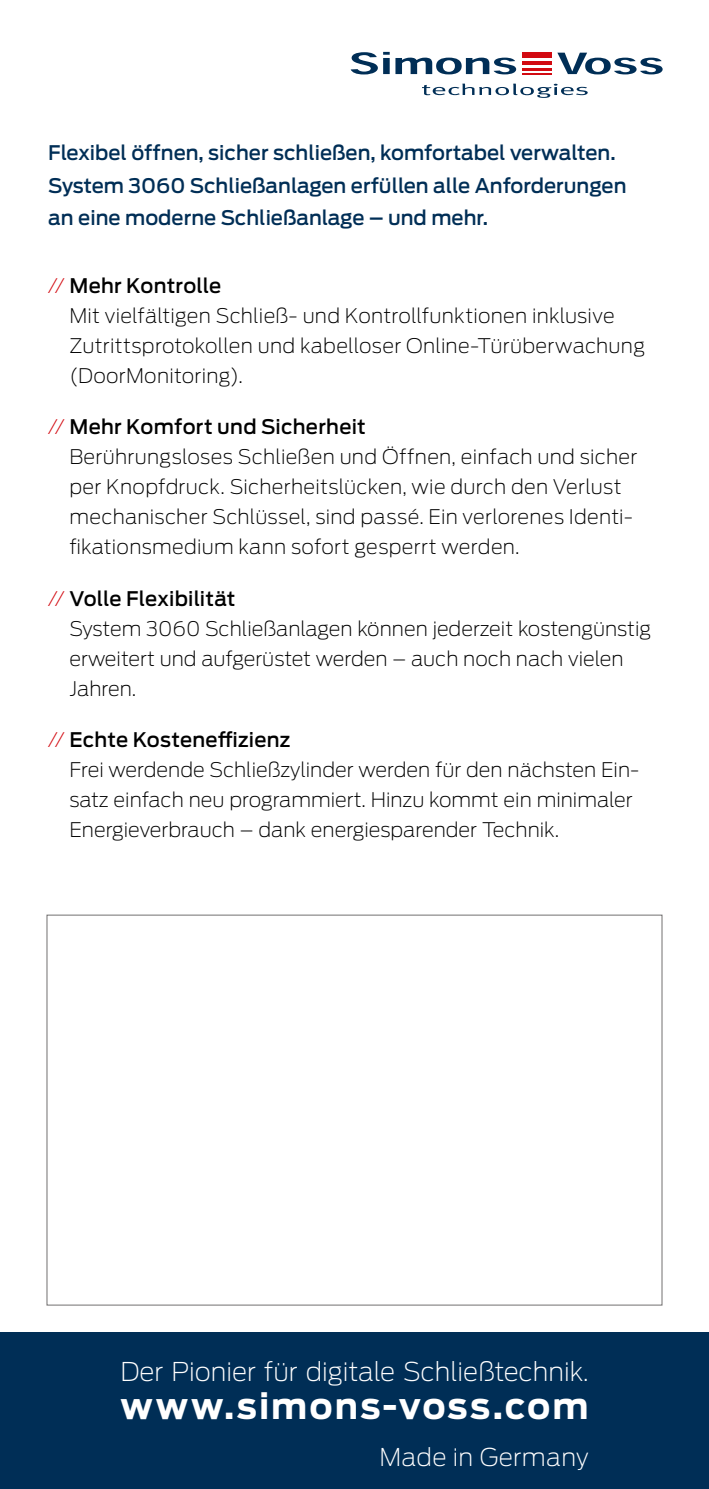
<style>
.page{position:relative;width:709px;height:1489px;background:#fff}
.page>*{position:absolute;margin:0;border:0;box-sizing:border-box;transform-origin:0 0}
.t1{font:700 35.25px "Antenna";letter-spacing:.06em;color:#fff}
.t2{font:200 25.75px "Antenna";color:#fff}
.t3{font:200 24.25px "Antenna";letter-spacing:.01em;color:#fff}
.t4{font:200 20px/30px "Antenna";color:#000}
.t5{font:500 20px/32.5px "Antenna";color:#002e56}
.s1{color:#d20a11}
.s2{font-weight:500}
.s3{font-size:24.25px}
</style>
<div class="page">
<div style="left:0;top:1332px;width:709px;height:156px;background:#002e56"></div>
<div style="left:47px;top:914px;width:615px;height:391px;background:#fff;border:1px solid #727070"></div>
<svg style="left:351px;top:52px;width:165px;height:22px"></svg>
<svg style="left:422px;top:83px;width:165px;height:15px"></svg>
<svg style="left:557px;top:53px;width:105px;height:21px"></svg>
<div style="left:522px;top:52px;width:30px;height:5px;background:#d20a11"></div>
<hr style="left:522px;top:73px;width:30px;height:1px;background:#d20a11">
<hr style="left:522px;top:61px;width:30px;height:4px;background:#d20a11">
<hr style="left:522px;top:68px;width:30px;height:2px;background:#d20a11">
<p class="t5" style="left:48px;top:136px;width:579px">Flexibel öffnen, sicher schließen, komfortabel verwalten.<br>System 3060 Schließanlagen erfüllen alle Anforderungen an eine moderne Schließanlage – und mehr.</p>
<p class="t4" style="left:69px;top:270px;width:577px;text-indent:-21px"><span class="s1">//</span> <span class="s2">Mehr Kontrolle<br></span>Mit vielfältigen Schließ- und Kontrollfunktionen inklusive Zutrittsprotokollen und kabelloser Online-Türüberwachung (DoorMonitoring).</p>
<p class="t4" style="left:69px;top:411px;width:569px;text-indent:-21px"><span class="s1">//</span> <span class="s2">Mehr Komfort und Sicherheit<br></span>Berührungsloses Schließen und Öffnen, einfach und sicher per Knopfdruck. Sicherheitslücken, wie durch den Verlust mechanischer Schlüssel, sind passé. Ein verlorenes Identi&shy;fikationsmedium kann sofort gesperrt werden.</p>
<p class="t4" style="left:69px;top:582px;width:583px;text-indent:-21px"><span class="s1">//</span> <span class="s2">Volle Flexibilität<br></span>System 3060 Schließanlagen können jederzeit kostengünstig erweitert und aufgerüstet werden – auch noch nach vielen Jahren.</p>
<p class="t4" style="left:69px;top:724px;width:571px;text-indent:-21px"><span class="s1">//</span> <span class="s2">Echte Kosteneffizienz<br></span>Frei werdende Schließzylinder werden für den nächsten Ein&shy;satz einfach neu programmiert. Hinzu kommt ein minimaler Energieverbrauch – dank energiesparender Technik.</p>
<p class="t2" style="left:120px;top:1354px;width:470px">Der Pionier für digitale Schließtechnik<span class="s3">.</span></p>
<h1 class="t1" style="left:120px;top:1380px;width:470px">www.simons-voss.com</h1>
<p class="t3" style="left:379px;top:1441px;width:210px">Made in Germany</p>
</div>
